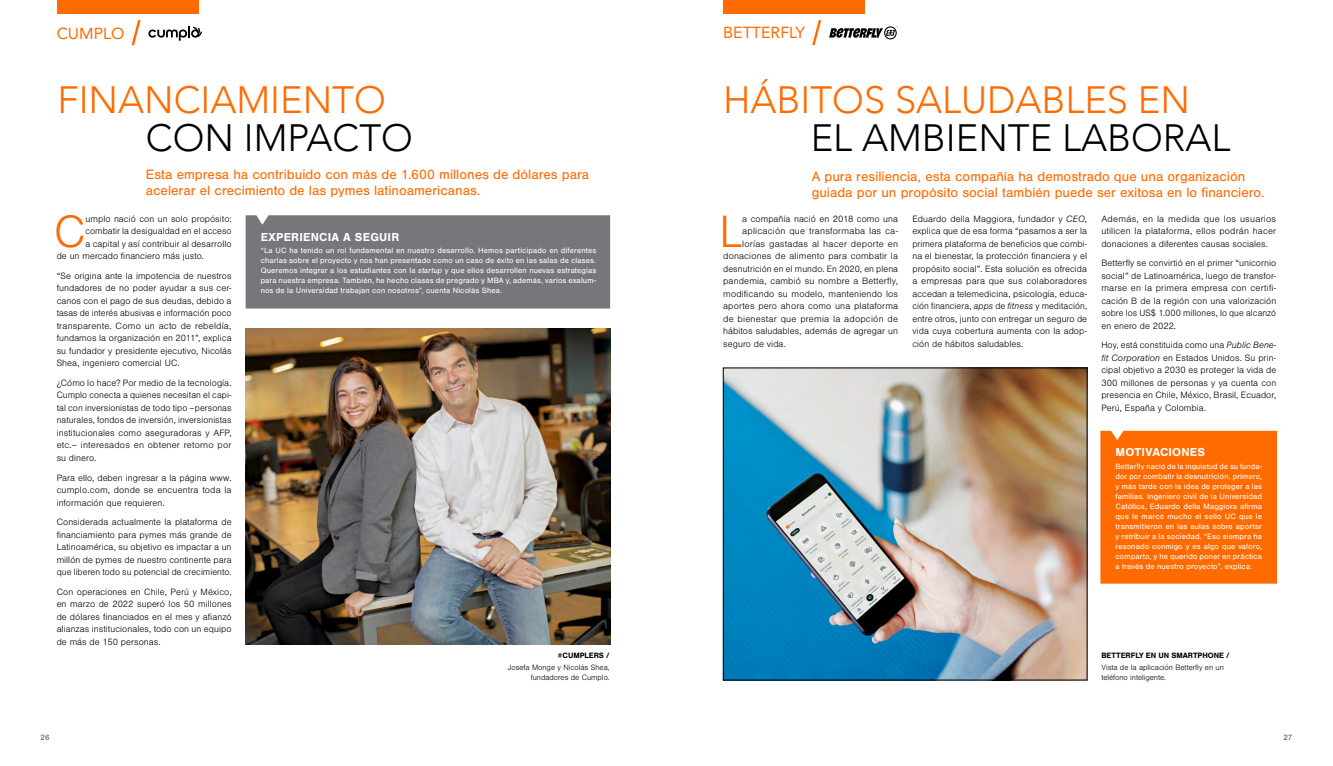
<style>
.page{position:relative;width:1333px;height:766px;background:#fff}
.page>*{position:absolute;margin:0;border:0;box-sizing:border-box;transform-origin:0 0}
.t1{font:300 47px "Nimbus San";color:#ff6b00}
.t2{font:300 38px "Avenir";color:#ff6b00}
.t3{font:300 38px "Avenir";color:#000}
.t4{font:16px "Avenir";color:#ff6b00}
.t5{font:14px/16px "Nimbus San";color:#ff6b00}
.t6{font:700 12px "Nimbus San";letter-spacing:.02em;color:#fff}
.t7{font:300 9.5px/12.5px "Nimbus San";letter-spacing:.01em;color:#000;text-align:justify}
.t8{font:8px/10px "Nimbus San";letter-spacing:.015em;color:#fff;text-align:justify}
.t9{font:300 8px/9.6px "Nimbus San";color:#000}
.t10{font:700 8px "Nimbus San";letter-spacing:-.01em;color:#000}
.t11{font:8px "Nimbus San";color:#54555a}
.s1{font-style:italic}
</style>
<div class="page">
<div style="left:1100px;top:430px;width:176px;height:153px;background:#ff6b00"></div>
<svg style="left:812px;top:20px;width:9px;height:25px"></svg>
<svg style="left:829px;top:26px;width:68px;height:13px"></svg>
<div style="left:723px;top:0;width:141px;height:13px;background:#ff6b00"></div>
<img style="left:725px;top:370px;width:360px;height:308px">
<img style="left:245px;top:328px;width:365px;height:316px">
<div style="left:245px;top:215px;width:365px;height:93px;background:#76777b"></div>
<svg style="left:132px;top:20px;width:8px;height:25px"></svg>
<svg style="left:148px;top:26px;width:54px;height:15px"></svg>
<div style="left:57px;top:0;width:141px;height:13px;background:#ff6b00"></div>
<h3 class="t4" style="left:57px;top:21px;width:69px">CUMPLO</h3>
<h3 class="t4" style="left:723px;top:20px;width:83px">BETTERFLY</h3>
<h2 class="t2" style="left:58px;top:77px;width:330px">FINANCIAMIENTO</h2>
<h2 class="t3" style="left:146px;top:116px;width:268px">CON IMPACTO</h2>
<h2 class="t2" style="left:723px;top:77px;width:468px">HÁBITOS SALUDABLES EN</h2>
<h2 class="t3" style="left:810px;top:116px;width:421px">EL AMBIENTE LABORAL</h2>
<h3 class="t5" style="left:146px;top:167px;width:445px">Esta empresa ha contribuido con más de 1.600 millones de dólares para acelerar el crecimiento de las pymes latinoamericanas.</h3>
<h3 class="t5" style="left:811px;top:168px;width:454px">A pura resiliencia, esta compañía ha demostrado que una organización guiada por un propósito social también puede ser exitosa en lo financiero.</h3>
<h1 class="t1" style="left:54px;top:206px;width:33px">C</h1>
<p class="t7" style="left:85px;top:212px;width:147px">umplo nació con un solo propósito:</p>
<p class="t7" style="left:85px;top:225px;width:147px">combatir la desigualdad en el acceso</p>
<p class="t7" style="left:85px;top:237px;width:147px">a capital y así contribuir al desarrollo</p>
<p class="t7" style="left:57px;top:250px;width:149px">de un mercado financiero más justo.</p>
<p class="t7" style="left:57px;top:269px;width:176px">“Se origina ante la impotencia de nuestros fundadores de no poder ayudar a sus cer&shy;canos con el pago de sus deudas, debido a tasas de interés abusivas e información poco transparente. Como un acto de rebeldía, fundamos la organización en 2011”, explica su fundador y presidente ejecutivo, Nicolás Shea, ingeniero comercial UC.</p>
<p class="t7" style="left:57px;top:376px;width:176px">¿Cómo lo hace? Por medio de la tecnología.<br>Cumplo conecta a quienes necesitan el capi&shy;tal con inversionistas de todo tipo –personas naturales, fondos de inversión, inversionistas institucionales como aseguradoras y AFP, etc.– interesados en obtener retorno por su dinero.</p>
<p class="t7" style="left:57px;top:471px;width:176px">Para ello, deben ingresar a la página www. cumplo.com, donde se encuentra toda la información que requieren.</p>
<p class="t7" style="left:57px;top:516px;width:176px">Considerada actualmente la plataforma de financiamiento para pymes más grande de Latinoamérica, su objetivo es impactar a un millón de pymes de nuestro continente para que liberen todo su potencial de crecimiento.</p>
<p class="t7" style="left:57px;top:585px;width:176px">Con operaciones en Chile, Perú y México, en marzo de 2022 superó los 50 millones de dólares financiados en el mes y afianzó alianzas institucionales, todo con un equipo de más de 150 personas.</p>
<p class="t6" style="left:261px;top:230px;width:140px">EXPERIENCIA A SEGUIR</p>
<p class="t8" style="left:261px;top:246px;width:337px">“La UC ha tenido un rol fundamental en nuestro desarrollo. Hemos participado en diferentes charlas sobre el proyecto y nos han presentado como un caso de éxito en las salas de clases.<br>Queremos integrar a los estudiantes con la <span class="s1">startup</span> y que ellos desarrollen nuevas estrategias para nuestra empresa. También, he hecho clases de pregrado y MBA y, además, varios exalum&shy;nos de la Universidad trabajan con nosotros”, cuenta Nicolás Shea.</p>
<h1 class="t1" style="left:719px;top:206px;width:24px">L</h1>
<p class="t7" style="left:742px;top:212px;width:157px">a compañía nació en 2018 como una</p>
<p class="t7" style="left:742px;top:225px;width:157px">aplicación que transformaba las ca-</p>
<p class="t7" style="left:742px;top:237px;width:157px">lorías gastadas al hacer deporte en</p>
<p class="t7" style="left:723px;top:250px;width:176px">donaciones de alimento para combatir la</p>
<p class="t7" style="left:723px;top:262px;width:176px">desnutrición en el mundo. En 2020, en plena</p>
<p class="t7" style="left:723px;top:275px;width:176px">pandemia, cambió su nombre a Betterfly,</p>
<p class="t7" style="left:723px;top:287px;width:176px">modificando su modelo, manteniendo los</p>
<p class="t7" style="left:723px;top:300px;width:176px">aportes pero ahora como una plataforma</p>
<p class="t7" style="left:723px;top:312px;width:176px">de bienestar que premia la adopción de</p>
<p class="t7" style="left:723px;top:325px;width:176px">hábitos saludables, además de agregar un</p>
<p class="t7" style="left:723px;top:337px;width:64px">seguro de vida.</p>
<p class="t7" style="left:912px;top:212px;width:176px">Eduardo della Maggiora, fundador y <span class="s1">CEO</span>, explica que de esa forma “pasamos a ser la primera plataforma de beneficios que combi&shy;na el bienestar, la protección financiera y el propósito social”. Esta solución es ofrecida a empresas para que sus colaboradores accedan a telemedicina, psicología, educa&shy;ción financiera, <span class="s1">apps</span> de <span class="s1">fitness</span> y meditación, entre otros, junto con entregar un seguro de vida cuya cobertura aumenta con la adop&shy;ción de hábitos saludables.</p>
<p class="t7" style="left:1101px;top:212px;width:176px">Además, en la medida que los usuarios utilicen la plataforma, ellos podrán hacer donaciones a diferentes causas sociales.</p>
<p class="t7" style="left:1101px;top:257px;width:176px">Betterfly se convirtió en el primer “unicornio social” de Latinoamérica, luego de transfor&shy;marse en la primera empresa con certifi&shy;cación B de la región con una valorización sobre los US$ 1.000 millones, lo que alcanzó en enero de 2022.</p>
<p class="t7" style="left:1101px;top:339px;width:176px">Hoy, está constituida como una <span class="s1">Public Bene&shy;fit Corporation</span> en Estados Unidos. Su prin&shy;cipal objetivo a 2030 es proteger la vida de 300 millones de personas y ya cuenta con presencia en Chile, México, Brasil, Ecuador, Perú, España y Colombia.</p>
<p class="t6" style="left:1115px;top:445px;width:91px">MOTIVACIONES</p>
<p class="t8" style="left:1115px;top:461px;width:148px">Betterfly nació de la inquietud de su funda&shy;dor por combatir la desnutrición, primero, y más tarde con la idea de proteger a las familias. Ingeniero civil de la Universidad Católica, Eduardo della Maggiora afirma que le marcó mucho el sello UC que le transmitieron en las aulas sobre aportar y retribuir a la sociedad. “Eso siempre ha resonado conmigo y es algo que valoro, comparto, y he querido poner en práctica a través de nuestro proyecto”, explica.</p>
<p class="t10" style="left:557px;top:650px;width:54px">#CUMPLERS /</p>
<p class="t9" style="left:508px;top:663px;width:103px;text-align:right">Josefa Monge y Nicolás Shea, fundadores de Cumplo.</p>
<p class="t10" style="left:1101px;top:650px;width:130px">BETTERFLY EN UN SMARTPHONE /</p>
<p class="t9" style="left:1101px;top:663px;width:124px">Vista de la aplicación Betterfly en un teléfono inteligente.</p>
<p class="t11" style="left:41px;top:732px;width:10px">26</p>
<p class="t11" style="left:1283px;top:733px;width:10px">27</p>
</div>
